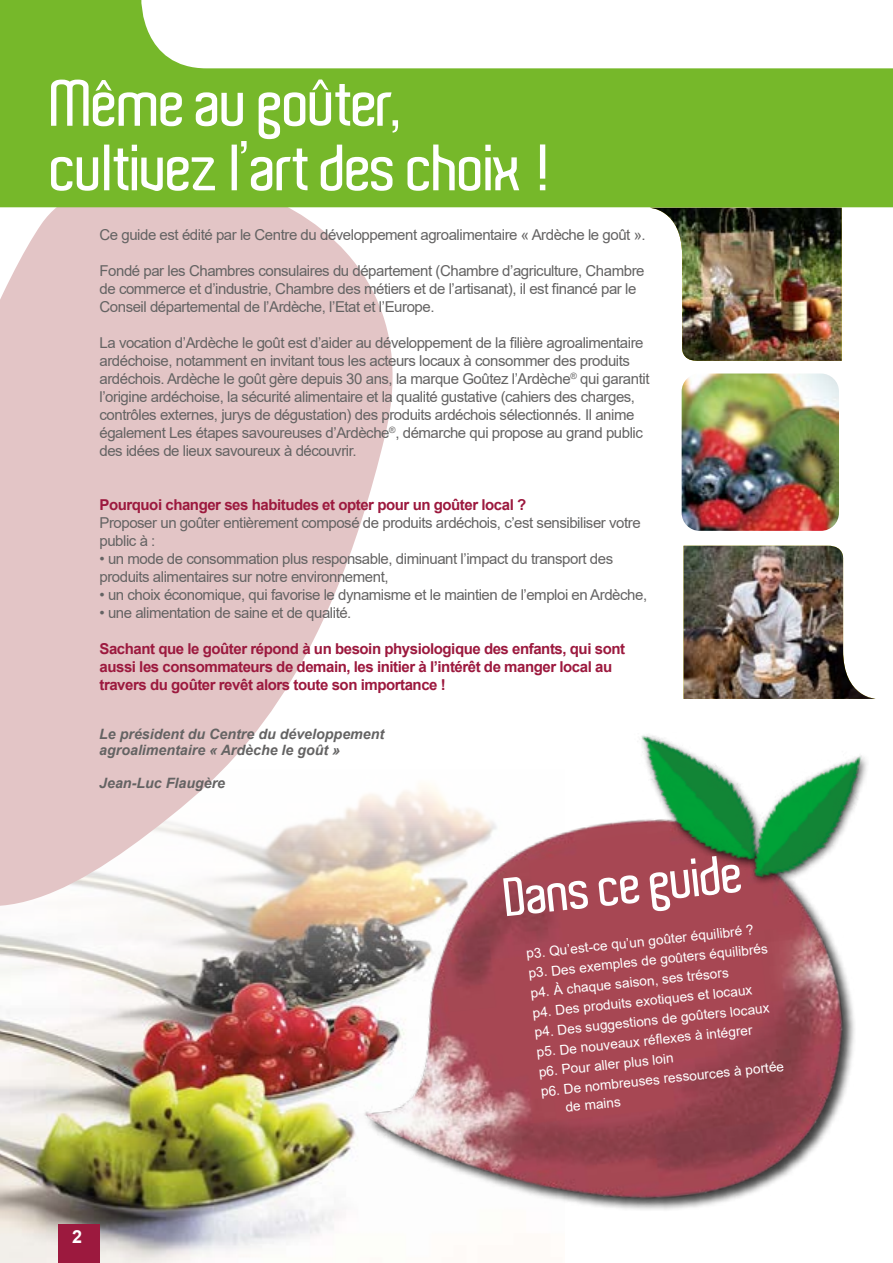
<style>
.page{position:relative;width:893px;height:1263px;background:#fff}
.page>*{position:absolute;margin:0;border:0;box-sizing:border-box;transform-origin:0 0}
.t1{font:600 63px/64.5px "Aldo";letter-spacing:-.03em;color:#fff}
.t2{font:600 52.35px "Aldo";color:#fff}
.t3{font:700 18px "Arial";color:#fff}
.t4{font:15px/18px "Arial";letter-spacing:-.03em;color:#646363}
.t5{font:700 15px/18px "Arial";letter-spacing:-.03em;color:#9c193e}
.t6{font:italic 700 14.25px/16.5px "Arial";color:#646363}
.t7{font:13.65px/19.8px "Arial";color:#fff}
</style>
<div class="page">
<img style="left:0;top:950px;width:310px;height:313px">
<img style="left:684px;top:546px;width:192px;height:153px">
<img style="left:682px;top:373px;width:157px;height:158px">
<img style="left:310px;top:801px;width:545px;height:435px">
<img style="left:591px;top:735px;width:142px;height:146px">
<img style="left:733px;top:755px;width:134px;height:141px">
<div style="left:58px;top:1225px;width:42px;height:38px;background:#9c193e"></div>
<img style="left:651px;top:208px;width:190px;height:153px">
<svg style="left:0;top:207px;width:445px;height:743px;fill:#e3c5c6"></svg>
<svg style="left:0;top:0;width:893px;height:207px;fill:#76b82a"></svg>
<h1 class="t1" style="left:51px;top:72px;width:501px">Même au goûter, cultivez l’art des choix !</h1>
<p class="t4" style="left:99px;top:225px;width:548px">Ce guide est édité par le Centre du développement agroalimentaire « Ardèche le goût ».</p>
<p class="t4" style="left:99px;top:261px;width:547px">Fondé par les Chambres consulaires du département (Chambre d’agriculture, Chambre de commerce et d’industrie, Chambre des métiers et de l’artisanat), il est financé par le<br>Conseil départemental de l’Ardèche, l’Etat et l’Europe.</p>
<p class="t4" style="left:99px;top:333px;width:551px">La vocation d’Ardèche le goût est d’aider au développement de la filière agroalimentaire ardéchoise, notamment en invitant tous les acteurs locaux à consommer des produits ardéchois. Ardèche le goût gère depuis 30 ans, la marque Goûtez l’Ardèche<sup>®</sup> qui garantit l’origine ardéchoise, la sécurité alimentaire et la qualité gustative (cahiers des charges, contrôles externes, jurys de dégustation) des produits ardéchois sélectionnés. Il anime également Les étapes savoureuses d’Ardèche<sup>®</sup>, démarche qui propose au grand public des idées de lieux savoureux à découvrir.</p>
<p class="t5" style="left:99px;top:496px;width:428px">Pourquoi changer ses habitudes et opter pour un goûter local ?</p>
<p class="t4" style="left:99px;top:513px;width:543px">Proposer un goûter entièrement composé de produits ardéchois, c’est sensibiliser votre public à :</p>
<p class="t4" style="left:99px;top:549px;width:515px">• un mode de consommation plus responsable, diminuant l’impact du transport des produits alimentaires sur notre environnement,</p>
<p class="t4" style="left:99px;top:585px;width:549px">• un choix économique, qui favorise le dynamisme et le maintien de l’emploi en Ardèche,</p>
<p class="t4" style="left:99px;top:603px;width:253px">• une alimentation de saine et de qualité.</p>
<p class="t5" style="left:99px;top:640px;width:527px">Sachant que le goûter répond à un besoin physiologique des enfants, qui sont aussi les consommateurs de demain, les initier à l’intérêt de manger local au travers du goûter revêt alors toute son importance !</p>
<p class="t6" style="left:99px;top:726px;width:287px">Le président du Centre du développement agroalimentaire « Ardèche le goût »</p>
<p class="t6" style="left:99px;top:776px;width:127px">Jean-Luc Flaugère</p>
<p class="t3" style="left:72px;top:1224px;width:12px">2</p>
<h2 class="t2" style="left:502px;top:868px;width:241px;rotate:-6deg">Dans ce guide</h2>
<p class="t7" style="left:525px;top:944px;width:246px;rotate:-6deg">p3. Qu’est-ce qu’un goûter équilibré ? p3. Des exemples de goûters équilibrés p4. À chaque saison, ses trésors<br>p4. Des produits exotiques et locaux<br>p4. Des suggestions de goûters locaux p5. De nouveaux réfl exes à intégrer<br>p6. Pour aller plus loin<br>p6. De nombreuses ressources à portée</p>
<p class="t7" style="left:564px;top:1097px;width:57px;rotate:-6deg">de mains</p>
</div>
